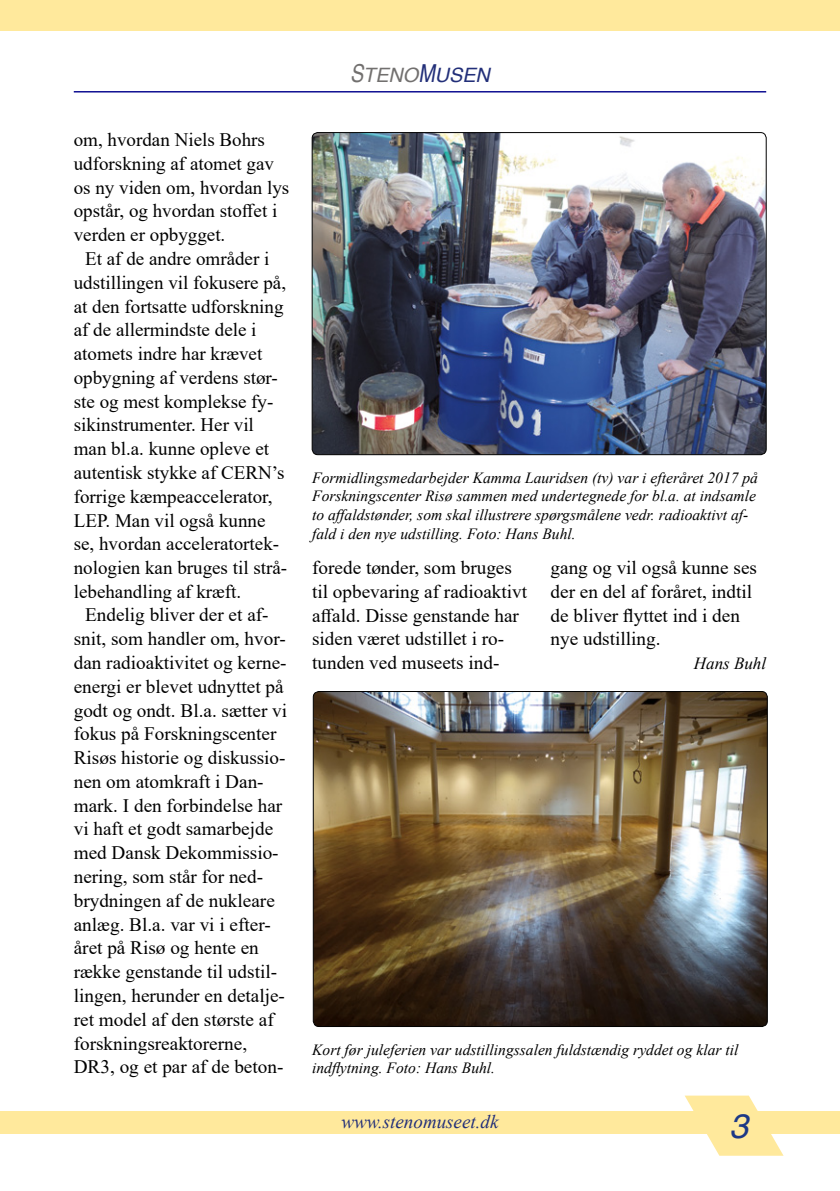
<style>
.page{position:relative;width:840px;height:1191px;background:#fff}
.page>*{position:absolute;margin:0;border:0;box-sizing:border-box;transform-origin:0 0}
.t1{font:italic 34px "Helvetica";color:#1c3886}
.t2{font:italic 19.8px "Helvetica";color:#72706f}
.t3{font:19px/23.8px "Times New Roman";color:#000}
.t4{font:italic 19px "Times New Roman";color:#222f79}
.t5{font:italic 17px "Times New Roman";color:#000}
.t6{font:italic 15.6px/18.6px "Times New Roman";color:#000}
.s1{font-size:24.8px}
.s2{font-size:24.8px;color:#222f79}
.s3{color:#222f79}
</style>
<div class="page">
<hr style="left:74px;top:91px;width:691px;height:1px;background:#00008b">
<div style="left:0;top:1111px;width:839px;height:23px;background:#ffe99c"></div>
<div style="left:0;top:0;width:839px;height:30px;background:#ffe99c"></div>
<svg style="left:685px;top:1095px;width:98px;height:60px"></svg>
<img style="left:312px;top:133px;width:453px;height:322px">
<div style="left:312px;top:132px;width:454px;height:323px;border:1px solid #000;border-radius:6px"></div>
<img style="left:313px;top:691px;width:453px;height:335px">
<div style="left:313px;top:691px;width:454px;height:335px;border:1px solid #000;border-radius:6px"></div>
<p class="t3" style="left:74px;top:128px;width:193px">om, hvordan Niels Bohrs</p>
<p class="t3" style="left:74px;top:152px;width:201px">udforskning af atomet gav</p>
<p class="t3" style="left:74px;top:175px;width:217px">os ny viden om, hvordan lys</p>
<p class="t3" style="left:74px;top:199px;width:205px">opstår, og hvordan stoffet i</p>
<p class="t3" style="left:74px;top:223px;width:153px">verden er opbygget.</p>
<p class="t3" style="left:85px;top:247px;width:186px">Et af de andre områder i</p>
<p class="t3" style="left:74px;top:270px;width:214px">udstillingen vil fokusere på,</p>
<p class="t3" style="left:74px;top:294px;width:211px">at den fortsatte udforskning</p>
<p class="t3" style="left:74px;top:318px;width:184px">af de allermindste dele i</p>
<p class="t3" style="left:74px;top:342px;width:190px">atomets indre har krævet</p>
<p class="t3" style="left:74px;top:365px;width:205px">opbygning af verdens stør-</p>
<p class="t3" style="left:74px;top:389px;width:201px">ste og mest komplekse fy-</p>
<p class="t3" style="left:74px;top:413px;width:181px">sikinstrumenter. Her vil</p>
<p class="t3" style="left:74px;top:437px;width:197px">man bl.a. kunne opleve et</p>
<p class="t3" style="left:74px;top:461px;width:212px">autentisk stykke af CERN’s</p>
<p class="t3" style="left:74px;top:484px;width:200px">forrige kæmpeaccelerator,</p>
<p class="t3" style="left:74px;top:508px;width:193px">LEP. Man vil også kunne</p>
<p class="t3" style="left:74px;top:532px;width:207px">se, hvordan acceleratortek-</p>
<p class="t3" style="left:74px;top:556px;width:215px">nologien kan bruges til strå-</p>
<p class="t3" style="left:74px;top:579px;width:169px">lebehandling af kræft.</p>
<p class="t3" style="left:85px;top:603px;width:185px">Endelig bliver der et af-</p>
<p class="t3" style="left:74px;top:627px;width:213px">snit, som handler om, hvor-</p>
<p class="t3" style="left:74px;top:650px;width:214px">dan radioaktivitet og kerne-</p>
<p class="t3" style="left:74px;top:674px;width:211px">energi er blevet udnyttet på</p>
<p class="t3" style="left:74px;top:698px;width:215px">godt og ondt. Bl.a. sætter vi</p>
<p class="t3" style="left:74px;top:722px;width:204px">fokus på Forskningscenter</p>
<p class="t3" style="left:74px;top:746px;width:213px">Risøs historie og diskussio-</p>
<p class="t3" style="left:74px;top:769px;width:191px">nen om atomkraft i Dan-</p>
<p class="t3" style="left:74px;top:793px;width:210px">mark. I den forbindelse har</p>
<p class="t3" style="left:74px;top:817px;width:201px">vi haft et godt samarbejde</p>
<p class="t3" style="left:74px;top:841px;width:206px">med Dansk Dekommissio-</p>
<p class="t3" style="left:74px;top:864px;width:191px">nering, som står for ned-</p>
<p class="t3" style="left:74px;top:888px;width:202px">brydningen af de nukleare</p>
<p class="t3" style="left:74px;top:912px;width:198px">anlæg. Bl.a. var vi i efter-</p>
<p class="t3" style="left:74px;top:936px;width:186px">året på Risø og hente en</p>
<p class="t3" style="left:74px;top:959px;width:205px">række genstande til udstil-</p>
<p class="t3" style="left:74px;top:983px;width:213px">lingen, herunder en detalje-</p>
<p class="t3" style="left:74px;top:1007px;width:201px">ret model af den største af</p>
<p class="t3" style="left:74px;top:1031px;width:175px">forskningsreaktorerne,</p>
<p class="t3" style="left:74px;top:1055px;width:211px">DR3, og et par af de beton-</p>
<p class="t2" style="left:350px;top:64px;width:141px"><span class="s1">S</span>TENO<span class="s2">M</span><span class="s3">USEN</span></p>
<p class="t6" style="left:312px;top:468px;width:447px">Formidlingsmedarbejder Kamma Lauridsen (tv) var i efteråret 2017 på Forskningscenter Risø sammen med undertegnede for bl.a. at indsamle to affaldstønder, som skal illustrere spørgsmålene vedr. radioaktivt af&shy;fald i den nye udstilling. Foto: Hans Buhl.</p>
<p class="t3" style="left:312px;top:556px;width:216px">forede tønder, som bruges til opbevaring af radioaktivt affald. Disse genstande har siden været udstillet i ro&shy;tunden ved museets ind-</p>
<p class="t3" style="left:550px;top:555px;width:208px">gang og vil også kunne ses der en del af foråret, indtil de bliver flyttet ind i den nye udstilling.</p>
<p class="t5" style="left:693px;top:654px;width:74px">Hans Buhl</p>
<p class="t6" style="left:312px;top:1040px;width:427px">Kort før juleferien var udstillingssalen fuldstændig ryddet og klar til indflytning. Foto: Hans Buhl.</p>
<p class="t4" style="left:341px;top:1110px;width:158px">www.stenomuseet.dk</p>
<h1 class="t1" style="left:728px;top:1106px;width:20px">3</h1>
</div>
